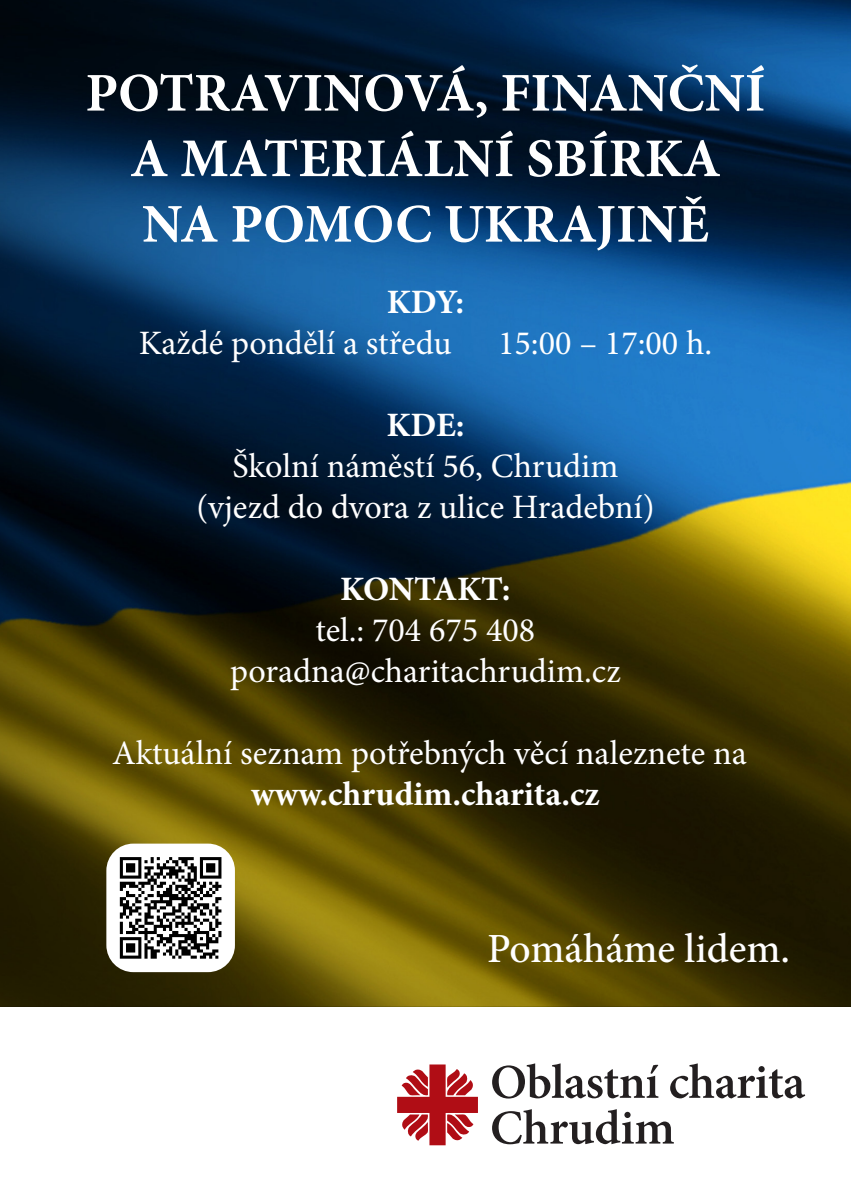
<style>
.page{position:relative;width:851px;height:1191px;background:#fff}
.page>*{position:absolute;margin:0;border:0;box-sizing:border-box;transform-origin:0 0}
.t1{font:700 54.6px "Minion Pro";color:#fff}
.t2{font:500 41.5px "Minion Pro";color:#fff}
.t3{font:34.2px/41px "Minion Pro";color:#fff;text-align:center}
.t4{font:700 34.2px "Minion Pro";letter-spacing:-.005em;color:#fff}
.s1{font-weight:700}
</style>
<div class="page">
<img style="left:0;top:0;width:850px;height:1006px">
<svg style="left:492px;top:1063px;width:166px;height:35px"></svg>
<svg style="left:670px;top:1063px;width:135px;height:35px"></svg>
<svg style="left:492px;top:1109px;width:181px;height:35px"></svg>
<svg style="left:397px;top:1064px;width:81px;height:81px"></svg>
<div style="left:106px;top:843px;width:129px;height:129px;background:#fff;border-radius:27px"></div>
<svg style="left:119px;top:857px;width:103px;height:102px"></svg>
<svg style="left:120px;top:857px;width:101px;height:101px"></svg>
<p class="t1" style="left:85px;top:55px;width:681px">POTRAVINOVÁ, FINANČNÍ</p>
<p class="t1" style="left:130px;top:120px;width:592px">A MATERIÁLNÍ SBÍRKA</p>
<p class="t1" style="left:142px;top:186px;width:568px">NA POMOC UKRAJINĚ</p>
<p class="t4" style="left:387px;top:278px;width:79px">KDY:</p>
<p class="t3" style="left:139px;top:322px;width:314px">Každé pondělí a středu</p>
<p class="t3" style="left:498px;top:322px;width:215px">15:00 – 17:00 h.</p>
<p class="t4" style="left:386px;top:401px;width:80px">KDE:</p>
<p class="t3" style="left:232px;top:445px;width:387px">Školní náměstí 56, Chrudim</p>
<p class="t3" style="left:196px;top:486px;width:459px">(vjezd do dvora z ulice Hradební)</p>
<p class="t4" style="left:340px;top:565px;width:172px">KONTAKT:</p>
<p class="t3" style="left:315px;top:609px;width:221px">tel.: 704 675 408</p>
<p class="t3" style="left:230px;top:650px;width:392px">poradna@charitachrudim.cz</p>
<p class="t3" style="left:112px;top:733px;width:636px">Aktuální seznam potřebných věcí naleznete na <span class="s1">www.chrudim.charita.cz</span></p>
<p class="t2" style="left:487px;top:921px;width:304px">Pomáháme lidem.</p>
</div>
